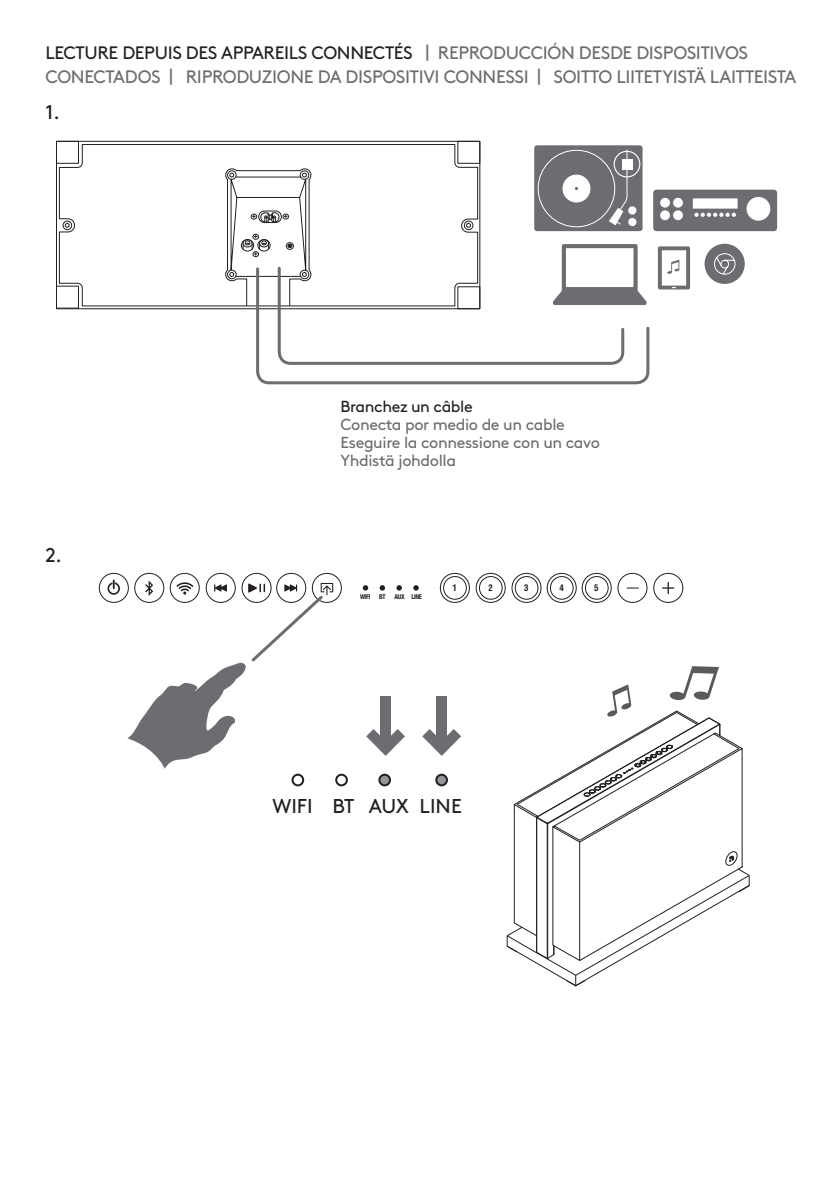
<style>
.page{position:relative;width:840px;height:1191px;background:#fff}
.page>*{position:absolute;margin:0;border:0;box-sizing:border-box;transform-origin:0 0}
.t1{font:20px "Brown";color:#231f20}
.t2{font:18px/24px "Brown";letter-spacing:-.02em;color:#6c6d70}
.t3{font:16px "Brown";letter-spacing:-.025em;color:#6c6d70}
.t4{font:16px "Brown";letter-spacing:-.025em;color:#231f20}
.t5{font:700 condensed 8.8px "Helvetica";color:#231f20}
.t6{font:700 condensed 6.6px "Helvetica Neue";letter-spacing:-.05em;color:#231f20}
.s1{color:#231f20}
</style>
<div class="page">
<div style="left:56px;top:141px;width:23px;height:23px;border:1px solid #231f20"></div>
<svg style="left:59px;top:144px;width:400px;height:163px"></svg>
<div style="left:63px;top:221px;width:9px;height:9px;border:1px solid #231f20;border-radius:50%"></div>
<svg style="left:64px;top:222px;width:6px;height:6px"></svg>
<div style="left:56px;top:141px;width:424px;height:168px;border:1px solid #231f20"></div>
<svg style="left:98px;top:572px;width:586px;height:31px"></svg>
<div style="left:99px;top:573px;width:30px;height:30px;border:1px solid #231f20;border-radius:50%"></div>
<div style="left:134px;top:573px;width:30px;height:30px;border:1px solid #231f20;border-radius:50%"></div>
<div style="left:170px;top:573px;width:30px;height:30px;border:1px solid #231f20;border-radius:50%"></div>
<div style="left:206px;top:573px;width:29px;height:30px;border:1px solid #231f20;border-radius:50%"></div>
<div style="left:241px;top:573px;width:30px;height:30px;border:1px solid #231f20;border-radius:50%"></div>
<div style="left:276px;top:573px;width:30px;height:30px;border:1px solid #231f20;border-radius:50%"></div>
<div style="left:312px;top:573px;width:29px;height:30px;border:1px solid #231f20;border-radius:50%"></div>
<svg style="left:362px;top:585px;width:6px;height:5px"></svg>
<svg style="left:379px;top:585px;width:6px;height:5px"></svg>
<svg style="left:396px;top:585px;width:5px;height:5px"></svg>
<svg style="left:413px;top:585px;width:5px;height:5px"></svg>
<div style="left:439px;top:573px;width:30px;height:30px;border:1px solid #231f20;border-radius:50%"></div>
<div style="left:617px;top:573px;width:30px;height:30px;border:1px solid #231f20;border-radius:50%"></div>
<div style="left:653px;top:573px;width:30px;height:30px;border:1px solid #231f20;border-radius:50%"></div>
<div style="left:443px;top:576px;width:23px;height:23px;border:1px solid #231f20;border-radius:50%"></div>
<div style="left:475px;top:573px;width:30px;height:30px;border:1px solid #231f20;border-radius:50%"></div>
<div style="left:479px;top:576px;width:23px;height:23px;border:1px solid #231f20;border-radius:50%"></div>
<div style="left:511px;top:573px;width:30px;height:30px;border:1px solid #231f20;border-radius:50%"></div>
<div style="left:514px;top:576px;width:24px;height:23px;border:1px solid #231f20;border-radius:50%"></div>
<div style="left:546px;top:573px;width:30px;height:30px;border:1px solid #231f20;border-radius:50%"></div>
<div style="left:550px;top:576px;width:23px;height:23px;border:1px solid #231f20;border-radius:50%"></div>
<div style="left:581px;top:573px;width:30px;height:30px;border:1px solid #231f20;border-radius:50%"></div>
<div style="left:584px;top:576px;width:24px;height:23px;border:1px solid #231f20;border-radius:50%"></div>
<svg style="left:127px;top:580px;width:206px;height:189px"></svg>
<div style="left:380px;top:696px;width:10px;height:48px;background:#6c6d70"></div>
<svg style="left:366px;top:729px;width:39px;height:26px"></svg>
<div style="left:436px;top:696px;width:10px;height:48px;background:#6c6d70"></div>
<svg style="left:422px;top:729px;width:39px;height:26px"></svg>
<div style="left:379px;top:774px;width:11px;height:11px;background:#939598;border-radius:50%"></div>
<div style="left:378px;top:773px;width:13px;height:13px;border:2px solid #231f20;border-radius:50%"></div>
<div style="left:436px;top:774px;width:10px;height:11px;background:#939598;border-radius:50%"></div>
<div style="left:435px;top:773px;width:12px;height:13px;border:2px solid #231f20;border-radius:50%"></div>
<div style="left:335px;top:773px;width:12px;height:13px;border:2px solid #231f20;border-radius:50%"></div>
<div style="left:291px;top:773px;width:13px;height:13px;border:2px solid #231f20;border-radius:50%"></div>
<div style="left:704px;top:244px;width:40px;height:40px;background:#6c6d70;border-radius:50%"></div>
<svg style="left:714px;top:253px;width:21px;height:22px"></svg>
<div style="left:534px;top:145px;width:108px;height:86px;background:#6c6d70;border-radius:3px"></div>
<svg style="left:653px;top:190px;width:123px;height:41px"></svg>
<svg style="left:256px;top:301px;width:394px;height:84px"></svg>
<svg style="left:224px;top:149px;width:422px;height:217px"></svg>
<svg style="left:657px;top:246px;width:32px;height:43px"></svg>
<svg style="left:506px;top:666px;width:243px;height:320px"></svg>
<p class="t2" style="left:45px;top:39px;width:752px"><span class="s1">LECTURE DEPUIS DES APPAREILS CONNECTÉS</span> | REPRODUCCIÓN DESDE DISPOSITIVOS<br>CONECTADOS | RIPRODUZIONE DA DISPOSITIVI CONNESSI | SOITTO LIITETYISTÄ LAITTEISTA</p>
<p class="t1" style="left:45px;top:96px;width:16px">1.</p>
<p class="t1" style="left:45px;top:540px;width:18px">2.</p>
<p class="t4" style="left:340px;top:394px;width:134px">Branchez un câble</p>
<p class="t3" style="left:340px;top:412px;width:226px">Conecta por medio de un cable</p>
<p class="t3" style="left:340px;top:430px;width:261px">Eseguire la connessione con un cavo</p>
<p class="t3" style="left:340px;top:448px;width:117px">Yhdistä johdolla</p>
<p class="t6" style="left:360px;top:591px;width:12px">WIFI</p>
<p class="t6" style="left:379px;top:591px;width:8px">BT</p>
<p class="t6" style="left:394px;top:591px;width:29px">AUX LINE</p>
<p class="t5" style="left:452px;top:582px;width:6px">1</p>
<p class="t5" style="left:488px;top:582px;width:6px">2</p>
<p class="t5" style="left:524px;top:582px;width:6px">3</p>
<p class="t5" style="left:559px;top:582px;width:6px">4</p>
<p class="t5" style="left:594px;top:582px;width:6px">5</p>
<p class="t1" style="left:272px;top:791px;width:42px">WIFI</p>
<p class="t1" style="left:332px;top:791px;width:23px">BT</p>
<p class="t1" style="left:368px;top:791px;width:42px">AUX</p>
<p class="t1" style="left:419px;top:791px;width:44px">LINE</p>
</div>
